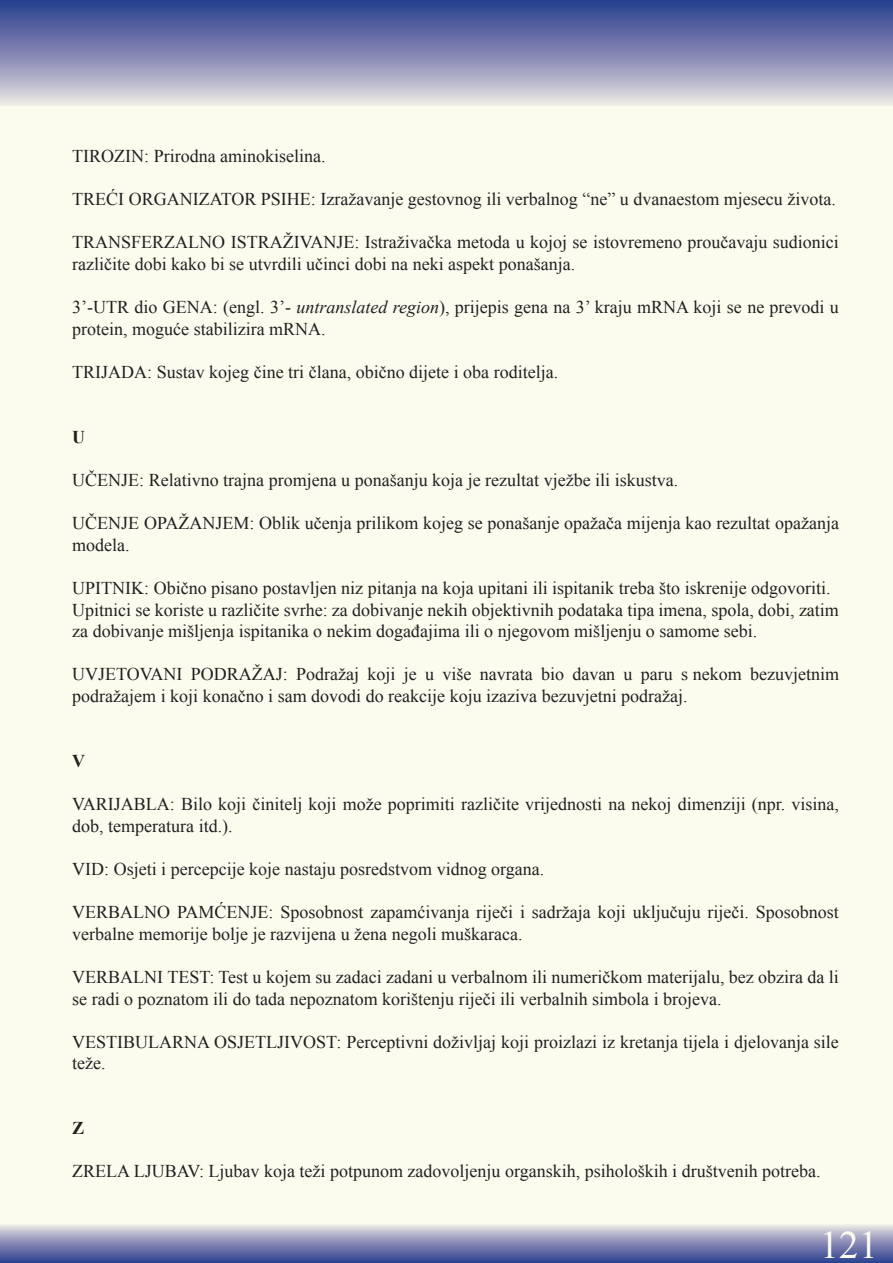
<style>
.page{position:relative;width:893px;height:1263px;background:#fbfcee}
.page>*{position:absolute;margin:0;border:0;box-sizing:border-box;transform-origin:0 0}
.t1{font:39px "Times New Roman";color:#fbfcee}
.Body_Text_2{font:18px/21.6px "Times New Roman";color:#231f20}
.t2{font:700 18px "Times New Roman";color:#231f20}
.s1{font-style:italic}
</style>
<div class="page">
<div style="left:0;top:0;width:893px;height:105px;background:linear-gradient(to bottom,#23368a,#e6dee1)"></div>
<div style="left:0;top:1222px;width:893px;height:41px;background:linear-gradient(to bottom,#f5efe9,#28378b)"></div>
<p class="Body_Text_2" style="left:72px;top:145px;width:255px">TIROZIN: Prirodna aminokiselina.</p>
<p class="Body_Text_2" style="left:72px;top:188px;width:765px">TREĆI ORGANIZATOR PSIHE: Izražavanje gestovnog ili verbalnog “ne” u dvanaestom mjesecu života.</p>
<p class="Body_Text_2" style="left:72px;top:231px;width:768px">TRANSFERZALNO ISTRAŽIVANJE: Istraživačka metoda u kojoj se istovremeno proučavaju sudionici različite dobi kako bi se utvrdili učinci dobi na neki aspekt ponašanja.</p>
<p class="Body_Text_2" style="left:72px;top:296px;width:768px">3’-UTR dio GENA: (engl. 3’- <span class="s1">untranslated region</span>), prijepis gena na 3’ kraju mRNA koji se ne prevodi u protein, moguće stabilizira mRNA.</p>
<p class="Body_Text_2" style="left:72px;top:361px;width:487px">TRIJADA: Sustav kojeg čine tri člana, obično dijete i oba roditelja.</p>
<p class="t2" style="left:72px;top:424px;width:14px">U</p>
<p class="Body_Text_2" style="left:72px;top:469px;width:607px">UČENJE: Relativno trajna promjena u ponašanju koja je rezultat vježbe ili iskustva.</p>
<p class="Body_Text_2" style="left:72px;top:512px;width:768px">UČENJE OPAŽANJEM: Oblik učenja prilikom kojeg se ponašanje opažača mijenja kao rezultat opažanja modela.</p>
<p class="Body_Text_2" style="left:72px;top:577px;width:760px">UPITNIK: Obično pisano postavljen niz pitanja na koja upitani ili ispitanik treba što iskrenije odgovoriti.</p>
<p class="Body_Text_2" style="left:72px;top:598px;width:768px">Upitnici se koriste u različite svrhe: za dobivanje nekih objektivnih podataka tipa imena, spola, dobi, zatim za dobivanje mišljenja ispitanika o nekim događajima ili o njegovom mišljenju o samome sebi.</p>
<p class="Body_Text_2" style="left:72px;top:663px;width:768px">UVJETOVANI PODRAŽAJ: Podražaj koji je u više navrata bio davan u paru s nekom bezuvjetnim podražajem i koji konačno i sam dovodi do reakcije koju izaziva bezuvjetni podražaj.</p>
<p class="t2" style="left:72px;top:748px;width:14px">V</p>
<p class="Body_Text_2" style="left:72px;top:793px;width:768px">VARIJABLA: Bilo koji činitelj koji može poprimiti različite vrijednosti na nekoj dimenziji (npr. visina, dob, temperatura itd.).</p>
<p class="Body_Text_2" style="left:72px;top:858px;width:474px">VID: Osjeti i percepcije koje nastaju posredstvom vidnog organa.</p>
<p class="Body_Text_2" style="left:72px;top:901px;width:768px">VERBALNO PAMĆENJE: Sposobnost zapamćivanja riječi i sadržaja koji uključuju riječi. Sposobnost verbalne memorije bolje je razvijena u žena negoli muškaraca.</p>
<p class="Body_Text_2" style="left:72px;top:966px;width:768px">VERBALNI TEST: Test u kojem su zadaci zadani u verbalnom ili numeričkom materijalu, bez obzira da li se radi o poznatom ili do tada nepoznatom korištenju riječi ili verbalnih simbola i brojeva.</p>
<p class="Body_Text_2" style="left:72px;top:1030px;width:768px">VESTIBULARNA OSJETLJIVOST: Perceptivni doživljaj koji proizlazi iz kretanja tijela i djelovanja sile teže.</p>
<p class="t2" style="left:72px;top:1116px;width:14px">Z</p>
<p class="Body_Text_2" style="left:72px;top:1160px;width:750px">ZRELA LJUBAV: Ljubav koja teži potpunom zadovoljenju organskih, psiholoških i društvenih potreba.</p>
<h1 class="t1" style="left:820px;top:1218px;width:18px">121</h1>
</div>
